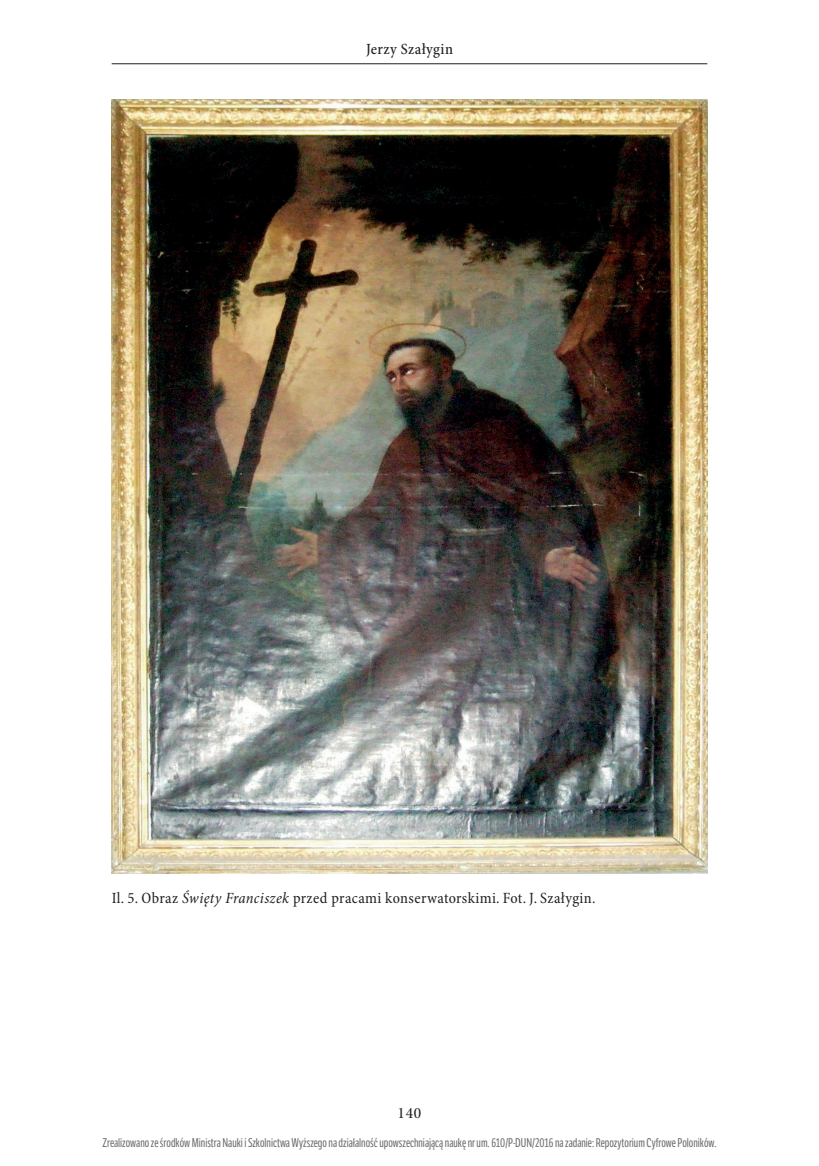
<style>
.page{position:relative;width:819px;height:1166px;background:#fff}
.page>*{position:absolute;margin:0;border:0;box-sizing:border-box;transform-origin:0 0}
.t1{font:condensed 15.75px "Minion Pro";letter-spacing:.025em;color:#231f20}
.t2{font:500 condensed 15.75px "Minion Pro";letter-spacing:.025em;color:#231f20}
.t3{font:15.75px "Minion Pro Medium Subh";color:#231f20}
.t4{font:12.25px "LFT Etica Compressed";color:#6b6b6b}
.s1{font-style:italic}
</style>
<div class="page">
<hr style="left:112px;top:63px;width:595px;height:1px;background:#231f20">
<img style="left:112px;top:100px;width:595px;height:773px">
<p class="t2" style="left:366px;top:39px;width:88px">Jerzy Szałygin</p>
<p class="t1" style="left:112px;top:888px;width:485px">Il. 5. Obraz <span class="s1">Święty Franciszek</span> przed pracami konserwatorskimi. Fot. J. Szałygin.</p>
<p class="t3" style="left:397px;top:1104px;width:25px">140</p>
<p class="t4" style="left:102px;top:1136px;width:615px">Zrealizowano ze środków Ministra Nauki i Szkolnictwa Wyższego na działalność upowszechniającą naukę nr um. 610/P-DUN/2016 na zadanie: Repozytorium Cyfrowe Poloników.</p>
</div>
